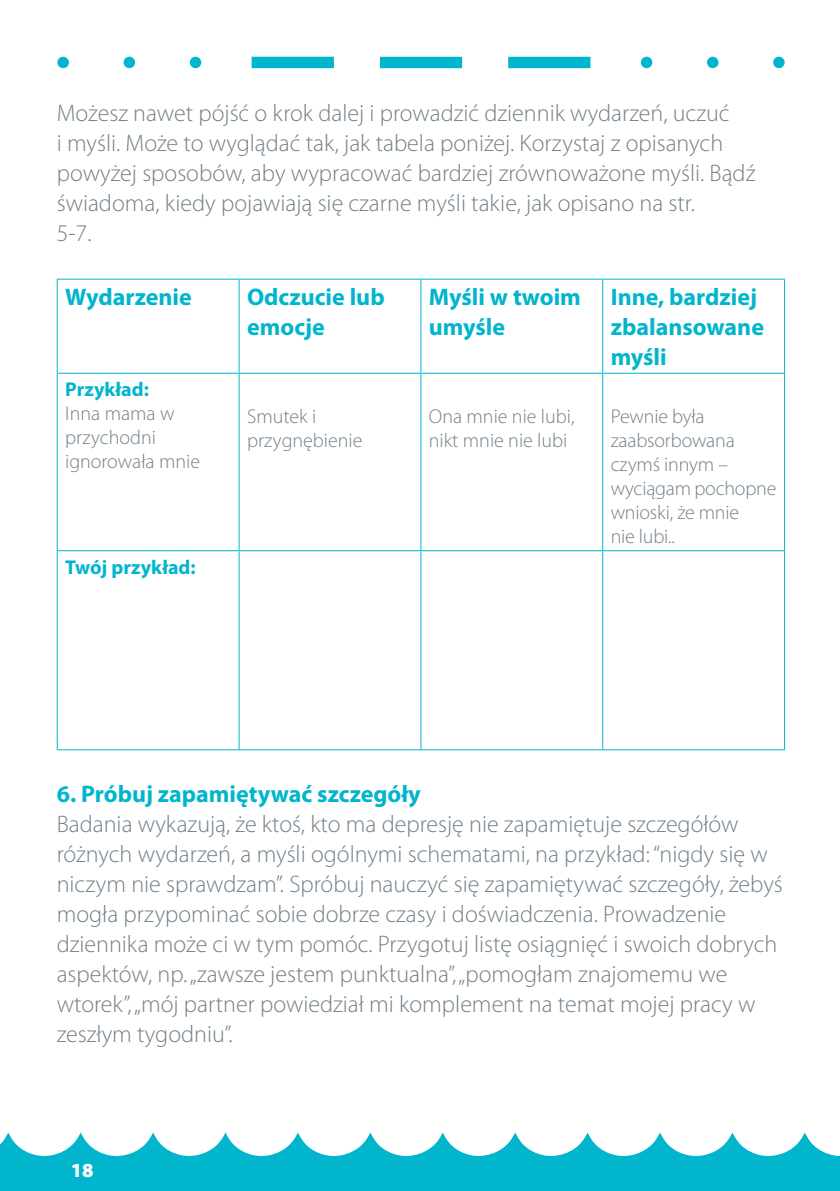
<style>
.page{position:relative;width:840px;height:1191px;background:#fff}
.page>*{position:absolute;margin:0;border:0;box-sizing:border-box;transform-origin:0 0}
.t1{font:300 24px/30px "Myriad Pro";color:#72808a}
.t2{font:700 24px/30px "Myriad Pro";color:#00b5cc}
.t3{font:300 20px/24px "Myriad Pro";color:#72808a}
.t4{font:700 20px "Myriad Pro";color:#00b5cc}
.t5{font:900 20px "Myriad Pro";color:#fff}
</style>
<div class="page">
<svg style="left:0;top:1132px;width:839px;height:59px;fill:#00b5cc"></svg>
<div style="left:58px;top:58px;width:10px;height:9px;background:#00b5cc;border-radius:50%"></div>
<div style="left:57px;top:57px;width:12px;height:11px;border:2px solid #00b5cc;border-radius:50%"></div>
<div style="left:124px;top:58px;width:10px;height:9px;background:#00b5cc;border-radius:50%"></div>
<div style="left:123px;top:57px;width:12px;height:11px;border:2px solid #00b5cc;border-radius:50%"></div>
<div style="left:190px;top:58px;width:10px;height:9px;background:#00b5cc;border-radius:50%"></div>
<div style="left:190px;top:57px;width:11px;height:11px;border:2px solid #00b5cc;border-radius:50%"></div>
<div style="left:251px;top:57px;width:83px;height:11px;background:#00b5cc"></div>
<div style="left:380px;top:57px;width:82px;height:11px;background:#00b5cc"></div>
<div style="left:508px;top:57px;width:82px;height:11px;background:#00b5cc"></div>
<div style="left:641px;top:58px;width:10px;height:9px;background:#00b5cc;border-radius:50%"></div>
<div style="left:640px;top:57px;width:12px;height:11px;border:2px solid #00b5cc;border-radius:50%"></div>
<div style="left:707px;top:58px;width:10px;height:9px;background:#00b5cc;border-radius:50%"></div>
<div style="left:706px;top:57px;width:12px;height:11px;border:2px solid #00b5cc;border-radius:50%"></div>
<div style="left:773px;top:58px;width:10px;height:9px;background:#00b5cc;border-radius:50%"></div>
<div style="left:772px;top:57px;width:12px;height:11px;border:2px solid #00b5cc;border-radius:50%"></div>
<hr style="left:57px;top:279px;width:182px;height:1px;background:#00b5cc">
<hr style="left:57px;top:280px;width:1px;height:93px;background:#00b5cc">
<hr style="left:239px;top:279px;width:181px;height:1px;background:#00b5cc">
<hr style="left:238px;top:280px;width:1px;height:93px;background:#00b5cc">
<hr style="left:420px;top:279px;width:182px;height:1px;background:#00b5cc">
<hr style="left:420px;top:280px;width:1px;height:93px;background:#00b5cc">
<hr style="left:602px;top:279px;width:182px;height:1px;background:#00b5cc">
<hr style="left:602px;top:280px;width:1px;height:93px;background:#00b5cc">
<hr style="left:783px;top:280px;width:1px;height:93px;background:#00b5cc">
<hr style="left:57px;top:373px;width:182px;height:1px;background:#00b5cc">
<hr style="left:57px;top:374px;width:1px;height:176px;background:#00b5cc">
<hr style="left:239px;top:373px;width:181px;height:1px;background:#00b5cc">
<hr style="left:238px;top:374px;width:1px;height:176px;background:#00b5cc">
<hr style="left:420px;top:373px;width:182px;height:1px;background:#00b5cc">
<hr style="left:420px;top:374px;width:1px;height:176px;background:#00b5cc">
<hr style="left:602px;top:373px;width:182px;height:1px;background:#00b5cc">
<hr style="left:602px;top:374px;width:1px;height:176px;background:#00b5cc">
<hr style="left:783px;top:374px;width:1px;height:176px;background:#00b5cc">
<hr style="left:57px;top:550px;width:182px;height:1px;background:#00b5cc">
<hr style="left:57px;top:551px;width:1px;height:198px;background:#00b5cc">
<hr style="left:239px;top:550px;width:181px;height:1px;background:#00b5cc">
<hr style="left:238px;top:551px;width:1px;height:198px;background:#00b5cc">
<hr style="left:420px;top:550px;width:182px;height:1px;background:#00b5cc">
<hr style="left:420px;top:551px;width:1px;height:198px;background:#00b5cc">
<hr style="left:602px;top:550px;width:182px;height:1px;background:#00b5cc">
<hr style="left:602px;top:551px;width:1px;height:198px;background:#00b5cc">
<hr style="left:783px;top:551px;width:1px;height:198px;background:#00b5cc">
<hr style="left:57px;top:749px;width:182px;height:1px;background:#00b5cc">
<hr style="left:239px;top:749px;width:181px;height:1px;background:#00b5cc">
<hr style="left:420px;top:749px;width:182px;height:1px;background:#00b5cc">
<hr style="left:602px;top:749px;width:182px;height:1px;background:#00b5cc">
<p class="t1" style="left:57px;top:97px;width:699px">Możesz nawet pójść o krok dalej i prowadzić dziennik wydarzeń, uczuć<br>i myśli. Może to wyglądać tak, jak tabela poniżej. Korzystaj z opisanych powyżej sposobów, aby wypracować bardziej zrównoważone myśli. Bądź świadoma, kiedy pojawiają się czarne myśli takie, jak opisano na str.<br>5-7.</p>
<p class="t2" style="left:65px;top:281px;width:128px">Wydarzenie</p>
<p class="t2" style="left:247px;top:281px;width:139px">Odczucie lub emocje</p>
<p class="t2" style="left:428px;top:281px;width:153px">Myśli w twoim umyśle</p>
<p class="t2" style="left:610px;top:281px;width:155px">Inne, bardziej zbalansowane myśli</p>
<p class="t4" style="left:65px;top:376px;width:85px">Przykład:</p>
<p class="t3" style="left:65px;top:401px;width:136px">Inna mama w przychodni ignorowała mnie</p>
<p class="t3" style="left:247px;top:404px;width:117px">Smutek i przygnębienie</p>
<p class="t3" style="left:428px;top:404px;width:147px">Ona mnie nie lubi, nikt mnie nie lubi</p>
<p class="t3" style="left:610px;top:404px;width:167px">Pewnie była zaabsorbowana czymś innym – wyciągam pochopne wnioski, że mnie<br>nie lubi..</p>
<p class="t4" style="left:65px;top:554px;width:132px">Twój przykład:</p>
<p class="t2" style="left:57px;top:778px;width:365px">6. Próbuj zapamiętywać szczegóły</p>
<p class="t1" style="left:57px;top:809px;width:727px">Badania wykazują, że ktoś, kto ma depresję nie zapamiętuje szczegółów różnych wydarzeń, a myśli ogólnymi schematami, na przykład: “nigdy się w niczym nie sprawdzam”. Spróbuj nauczyć się zapamiętywać szczegóły, żebyś mogła przypominać sobie dobrze czasy i doświadczenia. Prowadzenie dziennika może ci w tym pomóc. Przygotuj listę osiągnięć i swoich dobrych aspektów, np. „zawsze jestem punktualna”, „pomogłam znajomemu we wtorek”, „mój partner powiedział mi komplement na temat mojej pracy w zeszłym tygodniu”.</p>
<p class="t5" style="left:71px;top:1156px;width:24px">18</p>
</div>
